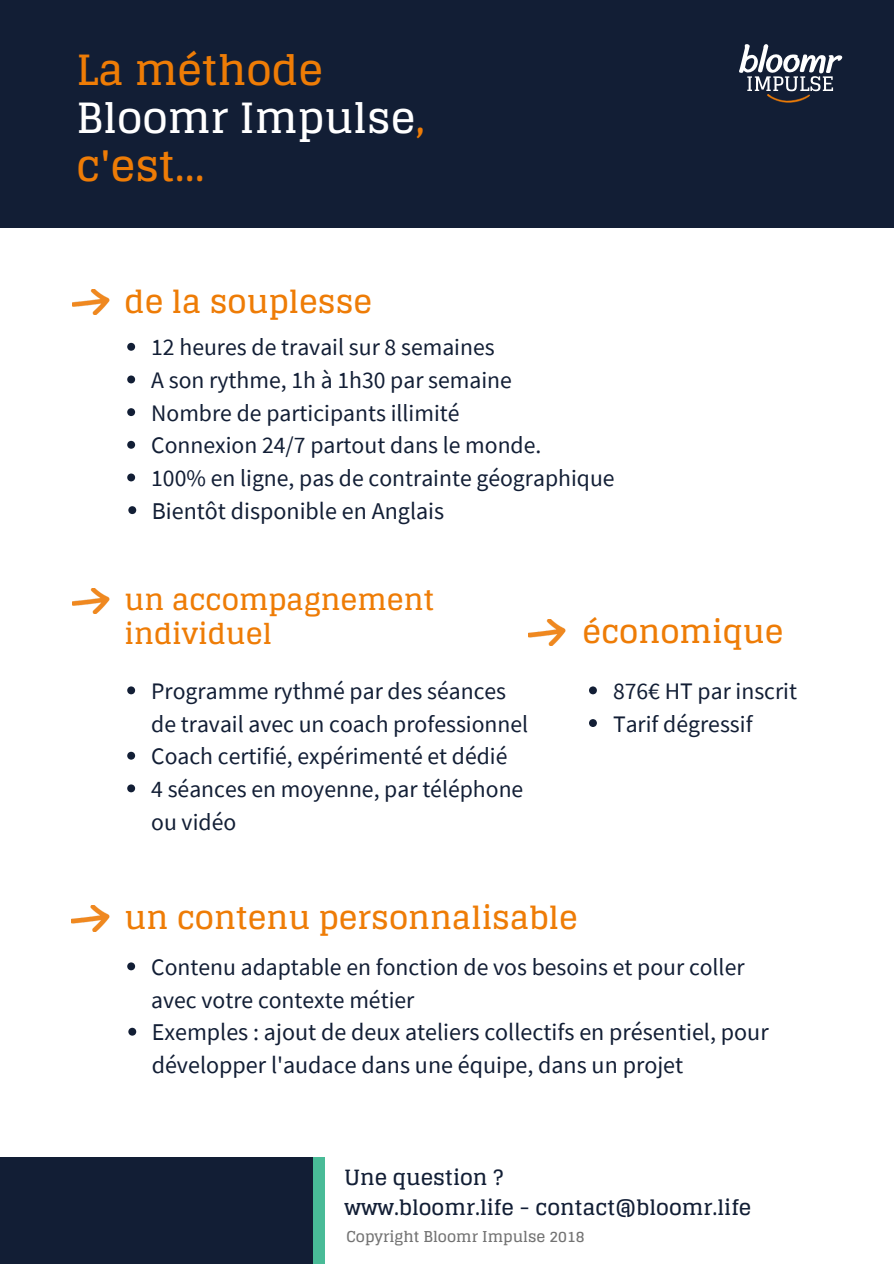
<style>
.page{position:relative;width:894px;height:1264px;background:#fff}
.page>*{position:absolute;margin:0;border:0;box-sizing:border-box;transform-origin:0 0}
.t1{font:700 42px "Glegoo";color:#ee7c06}
.t2{font:700 41.7px/48.4px "Glegoo";color:#fff}
.t3{font:700 31.5px "Glegoo";color:#ee7c06}
.t4{font:700 28.5px/33.8px "Glegoo";color:#ee7c06}
.t5{font:24px/32.7px "Source Sans Pro";color:#121e35}
.t6{font:23.7px/32.7px "Source Sans Pro";color:#121e35}
.t7{font:700 21px/29.2px "Glegoo";color:#121e35}
.t8{font:700 15px "Glegoo";color:#737373}
.s1{color:#ee7c06}
</style>
<div class="page">
<div style="left:0;top:0;width:893px;height:227px;background:#121e35"></div>
<svg style="left:127px;top:343px;width:8px;height:8px"></svg>
<svg style="left:127px;top:375px;width:8px;height:8px"></svg>
<svg style="left:127px;top:408px;width:8px;height:8px"></svg>
<svg style="left:127px;top:441px;width:8px;height:8px"></svg>
<svg style="left:127px;top:473px;width:8px;height:8px"></svg>
<svg style="left:128px;top:506px;width:8px;height:8px"></svg>
<svg style="left:127px;top:686px;width:8px;height:8px"></svg>
<svg style="left:127px;top:751px;width:8px;height:8px"></svg>
<svg style="left:127px;top:784px;width:8px;height:8px"></svg>
<svg style="left:127px;top:962px;width:8px;height:8px"></svg>
<svg style="left:128px;top:1027px;width:8px;height:8px"></svg>
<svg style="left:589px;top:686px;width:7px;height:8px"></svg>
<svg style="left:589px;top:719px;width:7px;height:8px"></svg>
<div style="left:300px;top:1157px;width:24px;height:106px;background:#49bb97"></div>
<div style="left:0;top:1157px;width:312px;height:106px;background:#121e35"></div>
<img style="left:72px;top:289px;width:37px;height:26px">
<img style="left:72px;top:588px;width:37px;height:26px">
<img style="left:528px;top:619px;width:37px;height:26px">
<img style="left:72px;top:905px;width:37px;height:26px">
<img style="left:739px;top:45px;width:103px;height:57px">
<h2 class="t2" style="left:76px;top:46px;width:350px"><span class="s1">La méthode<br></span>Bloomr Impulse<span class="s1">,</span></h2>
<h1 class="t1" style="left:76px;top:142px;width:130px">c'est...</h1>
<h3 class="t3" style="left:125px;top:283px;width:249px">de la souplesse</h3>
<p class="t6" style="left:151px;top:330px;width:465px">12 heures de travail sur 8 semaines<br>A son rythme, 1h à 1h30 par semaine<br>Nombre de participants illimité<br>Connexion 24/7 partout dans le monde.<br>100% en ligne, pas de contrainte géographique</p>
<p class="t5" style="left:152px;top:493px;width:294px">Bientôt disponible en Anglais</p>
<p class="t4" style="left:125px;top:583px;width:311px">un accompagnement individuel</p>
<p class="t6" style="left:151px;top:674px;width:378px">Programme rythmé par des séances de travail avec un coach professionnel<br>Coach certifié, expérimenté et dédié<br>4 séances en moyenne, par téléphone ou vidéo</p>
<h3 class="t3" style="left:582px;top:613px;width:202px">économique</h3>
<p class="t6" style="left:613px;top:674px;width:185px">876€ HT par inscrit<br>Tarif dégressif</p>
<h3 class="t3" style="left:125px;top:899px;width:454px">un contenu personnalisable</h3>
<p class="t6" style="left:151px;top:950px;width:594px">Contenu adaptable en fonction de vos besoins et pour coller avec votre contexte métier</p>
<p class="t5" style="left:152px;top:1015px;width:618px">Exemples : ajout de deux ateliers collectifs en présentiel, pour développer l'audace dans une équipe, dans un projet</p>
<p class="t7" style="left:344px;top:1163px;width:408px">Une question ?<br>www.bloomr.life - contact@bloomr.life</p>
<p class="t8" style="left:346px;top:1228px;width:240px">Copyright Bloomr Impulse 2018</p>
</div>
